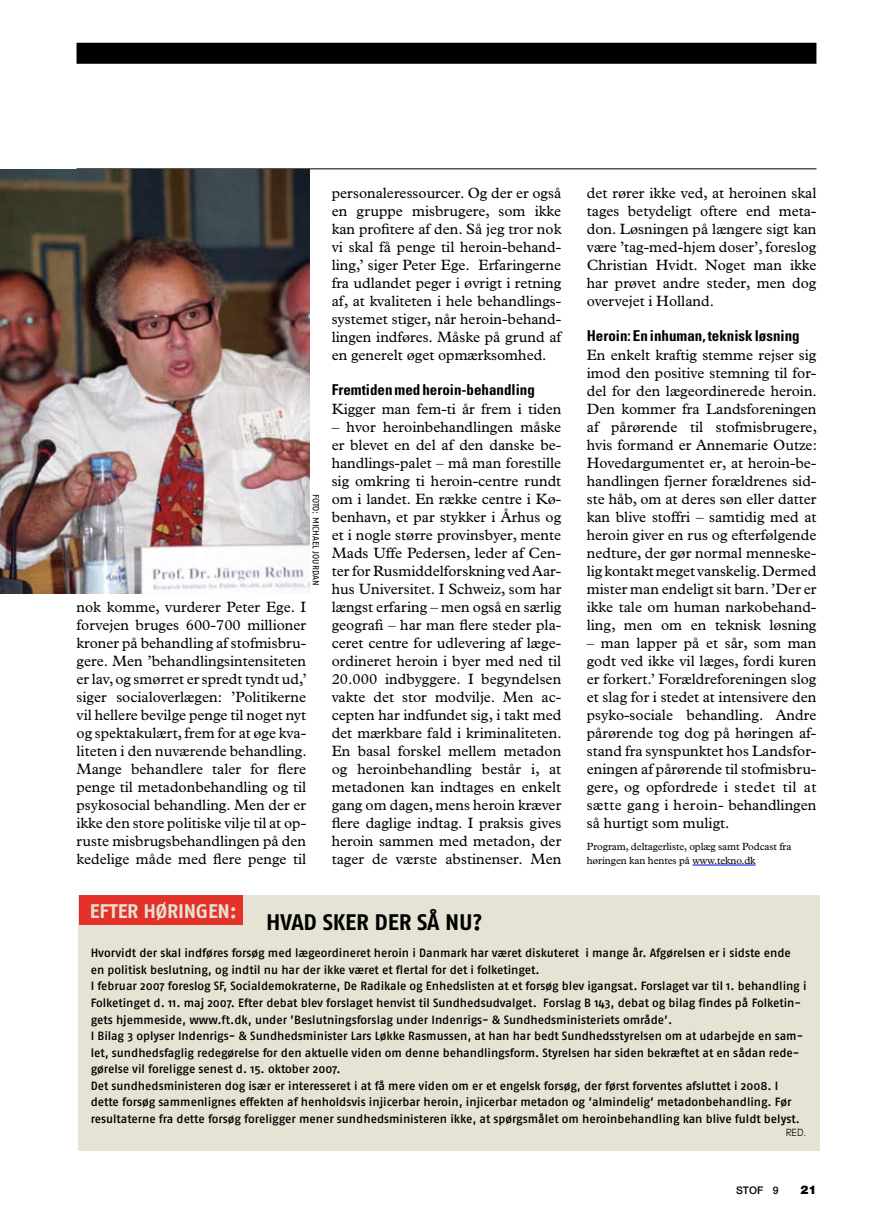
<style>
.page{position:relative;width:893px;height:1221px;background:#fff}
.page>*{position:absolute;margin:0;border:0;box-sizing:border-box;transform-origin:0 0}
.t1{font:700 22.5px "Fago No";letter-spacing:-.01em;color:#000}
.t2{font:700 19.65px "Fago No";letter-spacing:-.01em;color:#e5e3d3}
.t3{font:15px/18px "Plantin";color:#000;text-align:justify}
.t4{font:700 condensed 15px "Univers";color:#000}
.t5{font:12px/16.5px "Fago No Med";letter-spacing:-.005em;color:#000}
.t6{font:900 12px "Helvetica Neue";color:#000}
.t7{font:10.5px/13.5px "Plantin";letter-spacing:-.01em;color:#000}
.t8{font:500 10.5px "Helvetica Neue";color:#000}
.t9{font:300 9.75px "Antique Olive";color:#000}
.t10{font:9px "Fago No";color:#000}
</style>
<div class="page">
<div style="left:77px;top:43px;width:739px;height:21px;background:#000"></div>
<hr style="left:77px;top:168px;width:739px;height:1px;background:#000">
<hr style="left:692px;top:864px;width:64px;height:1px;background:#00f">
<div style="left:78px;top:894px;width:741px;height:256px;background:#e5e3d3"></div>
<div style="left:79px;top:895px;width:163px;height:29px;background:#e4312a"></div>
<img style="left:0;top:169px;width:309px;height:424px">
<p class="t10" style="left:321px;top:493px;width:91px;rotate:90deg">foto: Michael Jourdan</p>
<p class="t3" style="left:77px;top:598px;width:232px">nok komme, vurderer Peter Ege. I forvejen bruges 600-700 millioner kroner på behandling af stofmisbru&shy;gere. Men ’behandlingsintensiteten er lav, og smørret er spredt tyndt ud,’ siger socialoverlægen: ’Politikerne vil hellere bevilge penge til noget nyt og spektakulært, frem for at øge kva&shy;liteten i den nuværende behandling.<br>Mange behandlere taler for flere penge til metadonbehandling og til psykosocial behandling. Men der er ikke den store politiske vilje til at op&shy;ruste misbrugsbehandlingen på den kedelige måde med flere penge til</p>
<p class="t3" style="left:332px;top:184px;width:231px">personaleressourcer. Og der er også en gruppe misbrugere, som ikke kan profitere af den. Så jeg tror nok vi skal få penge til heroin-behand&shy;ling,’ siger Peter Ege. Erfaringerne fra udlandet peger i øvrigt i retning af, at kvaliteten i hele behandlings&shy;systemet stiger, når heroin-behand&shy;lingen indføres. Måske på grund af en generelt øget opmærksomhed.</p>
<p class="t4" style="left:332px;top:380px;width:205px">Fremtiden med heroin-behandling</p>
<p class="t3" style="left:332px;top:400px;width:231px">Kigger man fem-ti år frem i tiden</p>
<p class="t3" style="left:332px;top:418px;width:232px">– hvor heroinbehandlingen måske er blevet en del af den danske be&shy;handlings-palet – må man forestille sig omkring ti heroin-centre rundt om i landet. En række centre i Kø&shy;benhavn, et par stykker i Århus og et i nogle større provinsbyer, mente Mads Uffe Pedersen, leder af Cen&shy;ter for Rusmiddelforskning ved Aar&shy;hus Universitet. I Schweiz, som har længst erfaring – men også en særlig geografi – har man flere steder pla&shy;ceret centre for udlevering af læge&shy;ordineret heroin i byer med ned til 20.000 indbyggere. I begyndelsen vakte det stor modvilje. Men ac&shy;cepten har indfundet sig, i takt med det mærkbare fald i kriminaliteten.<br>En basal forskel mellem metadon og heroinbehandling består i, at metadonen kan indtages en enkelt gang om dagen, mens heroin kræver flere daglige indtag. I praksis gives heroin sammen med metadon, der tager de værste abstinenser. Men</p>
<h2 class="t2" style="left:90px;top:899px;width:149px">EFTER HØRINGEN:</h2>
<h1 class="t1" style="left:266px;top:909px;width:218px">HVAD SKER DER SÅ NU?</h1>
<p class="t3" style="left:587px;top:184px;width:231px">det rører ikke ved, at heroinen skal tages betydeligt oftere end meta&shy;don. Løsningen på længere sigt kan være ’tag-med-hjem doser’, foreslog Christian Hvidt. Noget man ikke har prøvet andre steder, men dog overvejet i Holland.</p>
<p class="t4" style="left:587px;top:326px;width:214px">Heroin: En inhuman, teknisk løsning</p>
<p class="t3" style="left:587px;top:346px;width:232px">En enkelt kraftig stemme rejser sig imod den positive stemning til for&shy;del for den lægeordinerede heroin.<br>Den kommer fra Landsforeningen af pårørende til stofmisbrugere, hvis formand er Annemarie Outze:<br>Hovedargumentet er, at heroin-be&shy;handlingen fjerner forældrenes sid&shy;ste håb, om at deres søn eller datter kan blive stoffri – samtidig med at heroin giver en rus og efterfølgende nedture, der gør normal menneske&shy;lig kontakt meget vanskelig. Dermed mister man endeligt sit barn. ’Der er ikke tale om human narkobehand&shy;ling, men om en teknisk løsning</p>
<p class="t3" style="left:587px;top:634px;width:231px">– man lapper på et sår, som man godt ved ikke vil læges, fordi kuren er forkert.’ Forældreforeningen slog et slag for i stedet at intensivere den psyko-sociale behandling. Andre pårørende tog dog på høringen af&shy;stand fra synspunktet hos Landsfor&shy;eningen af pårørende til stofmisbru&shy;gere, og opfordrede i stedet til at sætte gang i heroin- behandlingen så hurtigt som muligt.</p>
<p class="t7" style="left:587px;top:840px;width:206px">Program, deltagerliste, oplæg samt Podcast fra høringen kan hentes på www.tekno.dk</p>
<p class="t5" style="left:91px;top:944px;width:717px">Hvorvidt der skal indføres forsøg med lægeordineret heroin i Danmark har været diskuteret i mange år. Afgørelsen er i sidste ende en politisk beslutning, og indtil nu har der ikke været et flertal for det i folketinget.<br>I februar 2007 foreslog SF, Socialdemokraterne, De Radikale og Enhedslisten at et forsøg blev igangsat. Forslaget var til 1. behandling i Folketinget d. 11. maj 2007. Efter debat blev forslaget henvist til Sundhedsudvalget. Forslag B 143, debat og bilag findes på Folketin&shy;gets hjemmeside, www.ft.dk, under ’Beslutningsforslag under Indenrigs- &amp; Sundhedsministeriets område’.<br>I Bilag 3 oplyser Indenrigs- &amp; Sundhedsminister Lars Løkke Rasmussen, at han har bedt Sundhedsstyrelsen om at udarbejde en sam&shy;let, sundhedsfaglig redegørelse for den aktuelle viden om denne behandlingsform. Styrelsen har siden bekræftet at en sådan rede&shy;gørelse vil foreligge senest d. 15. oktober 2007.<br>Det sundhedsministeren dog især er interesseret i at få mere viden om er et engelsk forsøg, der først forventes afsluttet i 2008. I dette forsøg sammenlignes effekten af henholdsvis injicerbar heroin, injicerbar metadon og ’almindelig’ metadonbehandling. Før resultaterne fra dette forsøg foreligger mener sundhedsministeren ikke, at spørgsmålet om heroinbehandling kan blive fuldt belyst.</p>
<p class="t9" style="left:786px;top:1126px;width:22px">Red.</p>
<p class="t8" style="left:736px;top:1183px;width:44px">Stof 9</p>
<p class="t6" style="left:800px;top:1182px;width:18px">21</p>
</div>
